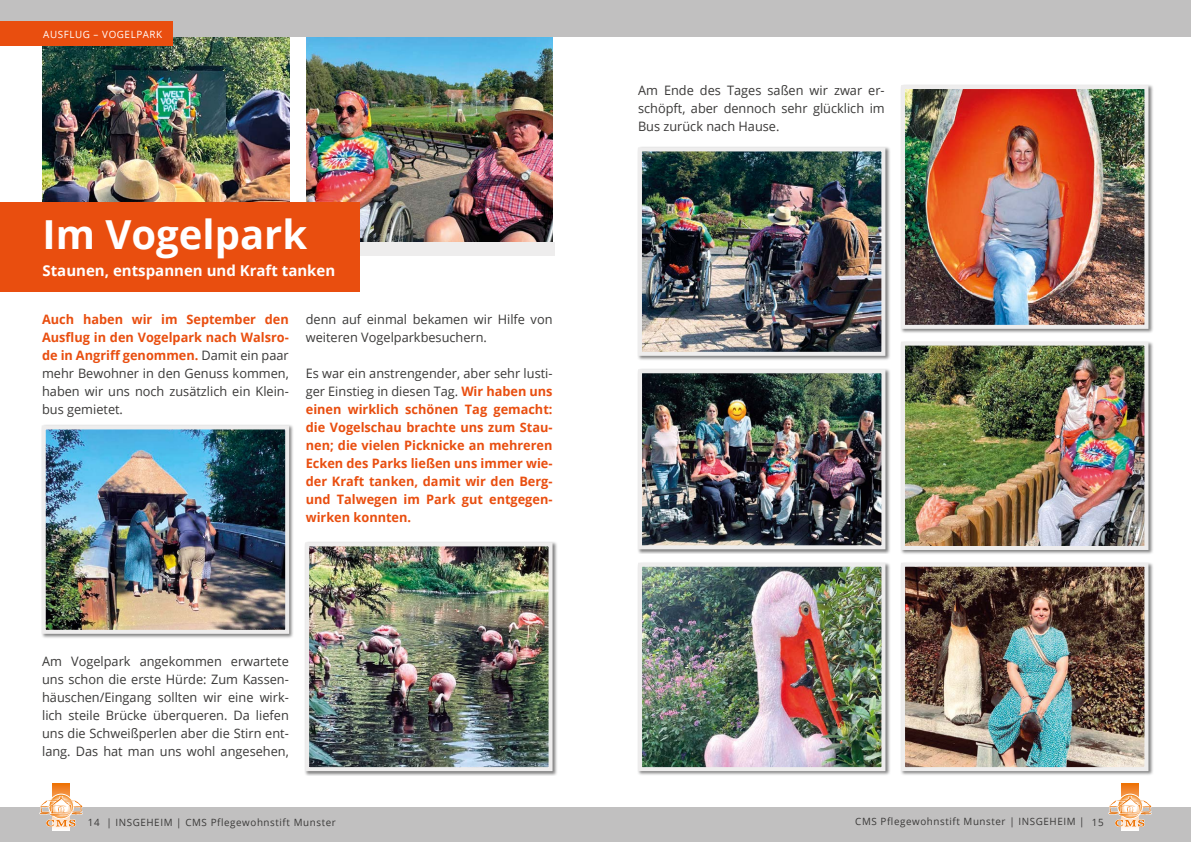
<style>
.page{position:relative;width:1191px;height:842px;background:#fff}
.page>*{position:absolute;margin:0;border:0;box-sizing:border-box;transform-origin:0 0}
.t1{font:700 40px "Open Sans";color:#fff}
.t2{font:700 15px "Open Sans";color:#fff}
.t3{font:13px/18px "Open Sans";color:#3a3938;text-align:justify}
.t4{font:700 13px/18px "Open Sans";color:#e94e0f;text-align:justify}
.t5{font:10px "Open Sans";letter-spacing:.06em;color:#3a3938}
.t6{font:10px "Open Sans";letter-spacing:.06em;color:#fff}
.s1{font-weight:700;color:#e94e0f}
.s2{font-weight:400;color:#3a3938}
</style>
<div class="page">
<div style="left:0;top:807px;width:1191px;height:35px;background:#c1c0c0"></div>
<img style="left:43px;top:36px;width:246px;height:166px">
<img style="left:306px;top:36px;width:247px;height:207px">
<div style="left:637px;top:147px;width:253px;height:214px;background:#000;opacity:.5"></div>
<img style="left:643px;top:152px;width:237px;height:199px">
<div style="left:638px;top:147px;width:247px;height:209px;border:4px solid #eeeded"></div>
<div style="left:900px;top:84px;width:253px;height:250px;background:#000;opacity:.5"></div>
<img style="left:906px;top:90px;width:237px;height:234px">
<div style="left:901px;top:85px;width:247px;height:244px;border:4px solid #eeeded"></div>
<div style="left:900px;top:341px;width:253px;height:214px;background:#000;opacity:.5"></div>
<img style="left:906px;top:347px;width:237px;height:198px">
<div style="left:901px;top:342px;width:247px;height:208px;border:4px solid #eeeded"></div>
<div style="left:637px;top:562px;width:253px;height:214px;background:#000;opacity:.5"></div>
<img style="left:643px;top:568px;width:237px;height:198px">
<div style="left:638px;top:563px;width:247px;height:208px;border:4px solid #eeeded"></div>
<div style="left:900px;top:562px;width:253px;height:214px;background:#000;opacity:.5"></div>
<img style="left:906px;top:568px;width:237px;height:198px">
<div style="left:901px;top:563px;width:247px;height:208px;border:4px solid #eeeded"></div>
<div style="left:637px;top:368px;width:253px;height:186px;background:#000;opacity:.5"></div>
<img style="left:643px;top:374px;width:237px;height:170px">
<div style="left:638px;top:369px;width:247px;height:180px;border:4px solid #eeeded"></div>
<div style="left:0;top:0;width:1191px;height:36px;background:#c1c0c0"></div>
<svg style="left:53px;top:784px;width:17px;height:46px"></svg>
<div style="left:49px;top:794px;width:25px;height:25px;border:1px solid #fff;border-radius:50%"></div>
<svg style="left:39px;top:796px;width:44px;height:31px"></svg>
<svg style="left:1121px;top:784px;width:18px;height:46px"></svg>
<div style="left:1117px;top:794px;width:25px;height:25px;border:1px solid #fff;border-radius:50%"></div>
<svg style="left:1108px;top:796px;width:44px;height:31px"></svg>
<div style="left:0;top:243px;width:554px;height:13px;background:#eeeded"></div>
<div style="left:0;top:202px;width:359px;height:90px;background:#e94e0f"></div>
<div style="left:41px;top:425px;width:253px;height:214px;background:#000;opacity:.5"></div>
<img style="left:47px;top:430px;width:237px;height:199px">
<div style="left:42px;top:425px;width:247px;height:209px;border:4px solid #eeeded"></div>
<div style="left:304px;top:541px;width:253px;height:235px;background:#000;opacity:.5"></div>
<img style="left:310px;top:547px;width:237px;height:219px">
<div style="left:305px;top:542px;width:247px;height:229px;border:4px solid #eeeded"></div>
<div style="left:0;top:22px;width:173px;height:24px;background:#e94e0f"></div>
<p class="t6" style="left:43px;top:27px;width:121px">AUSFLUG – VOGELPARK</p>
<h1 class="t1" style="left:43px;top:206px;width:266px">Im Vogelpark</h1>
<p class="t2" style="left:43px;top:260px;width:294px">Staunen, entspannen und Kraft tanken</p>
<p class="t3" style="left:42px;top:310px;width:248px"><span class="s1">Auch haben wir im September den Ausflug in den Vogelpark nach Walsro&shy;de in Angriff genommen.</span> Damit ein paar mehr Bewohner in den Genuss kommen, haben wir uns noch zusätzlich ein Klein&shy;bus gemietet.</p>
<p class="t3" style="left:306px;top:310px;width:248px">denn auf einmal bekamen wir Hilfe von weiteren Vogelparkbesuchern.</p>
<p class="t4" style="left:306px;top:364px;width:248px"><span class="s2">Es war ein anstrengender, aber sehr lusti&shy;ger Einstieg in diesen Tag.</span> Wir haben uns einen wirklich schönen Tag gemacht: die Vogelschau brachte uns zum Stau&shy;nen; die vielen Picknicke an mehreren Ecken des Parks ließen uns immer wie&shy;der Kraft tanken, damit wir den Berg&shy;und Talwegen im Park gut entgegen&shy;wirken konnten.</p>
<p class="t3" style="left:42px;top:652px;width:248px">Am Vogelpark angekommen erwartete uns schon die erste Hürde: Zum Kassen&shy;häuschen/Eingang sollten wir eine wirk&shy;lich steile Brücke überqueren. Da liefen uns die Schweißperlen aber die Stirn ent&shy;lang. Das hat man uns wohl angesehen,</p>
<p class="t3" style="left:638px;top:81px;width:248px">Am Ende des Tages saßen wir zwar er&shy;schöpft, aber dennoch sehr glücklich im Bus zurück nach Hause.</p>
<p class="t5" style="left:88px;top:815px;width:249px">14 | INSGEHEIM | CMS Pflegewohnstift Munster</p>
<p class="t5" style="left:855px;top:814px;width:250px">CMS Pflegewohnstift Munster | INSGEHEIM | 15</p>
</div>
